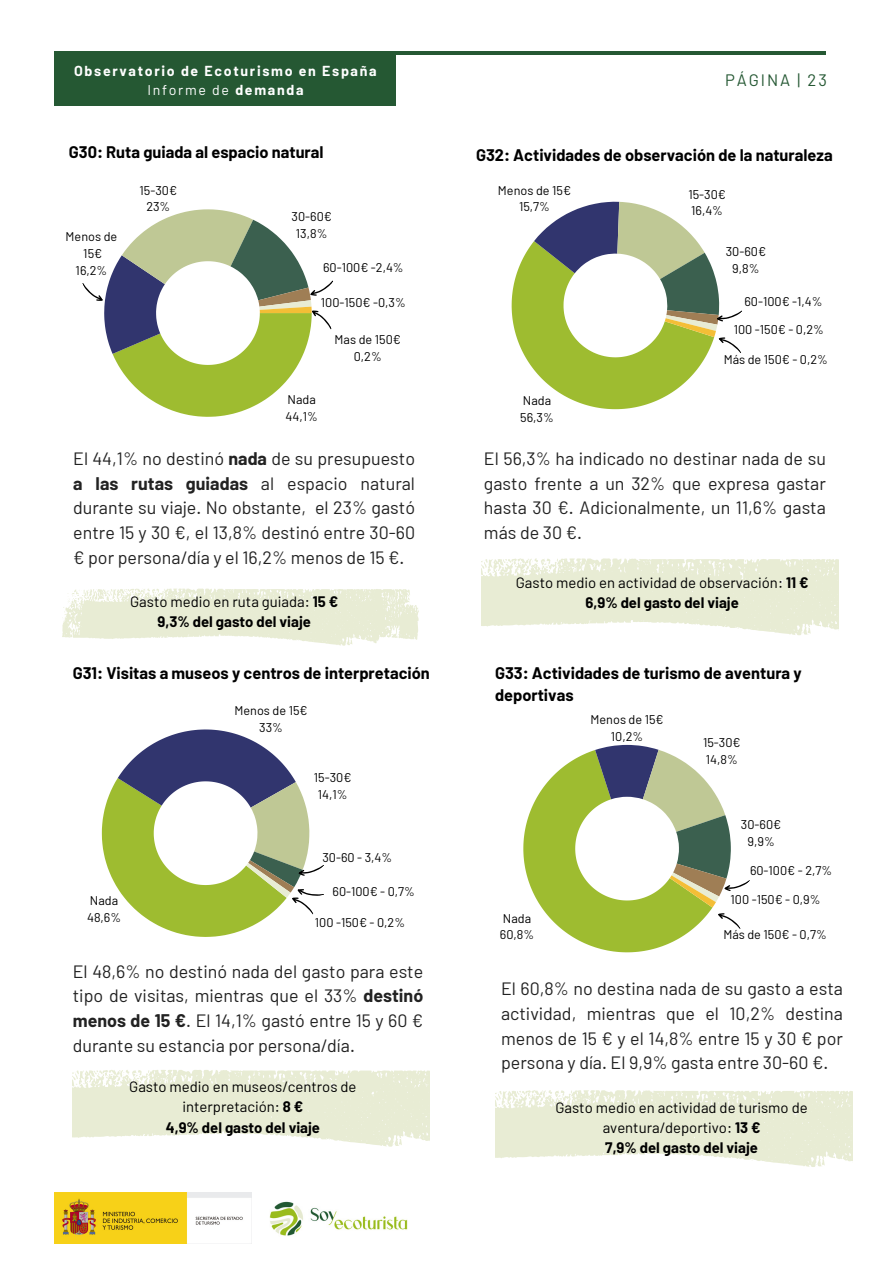
<style>
.page{position:relative;width:894px;height:1264px;background:#fff}
.page>*{position:absolute;margin:0;border:0;box-sizing:border-box;transform-origin:0 0}
.t1{font:17.85px/24.8px "Barlow";color:#222;text-align:justify}
.t2{font:700 16.5px "Barlow";letter-spacing:.12em;color:#fff}
.t3{font:16.5px "Barlow";letter-spacing:.12em;color:#255833}
.t4{font:700 16.35px/22.5px "Barlow";color:#000}
.t5{font:14.85px/20.2px "Barlow";color:#000;text-align:center}
.t6{font:700 14.1px/19.2px "Barlow";letter-spacing:.12em;color:#fff;text-align:center}
.t7{font:12.6px/16.8px "Barlow";color:#000;text-align:center}
.s1{font-weight:400}
.s2{font-weight:700}
</style>
<div class="page">
<hr style="left:54px;top:51px;width:771px;height:3px;background:#255833">
<div style="left:54px;top:53px;width:342px;height:53px;background:#255833"></div>
<svg style="left:523px;top:758px;width:162px;height:195px;fill:#9ebc30"></svg>
<svg style="left:101px;top:779px;width:162px;height:158px"></svg>
<svg style="left:511px;top:250px;width:194px;height:160px;fill:#9ebc30"></svg>
<svg style="left:481px;top:558px;width:357px;height:78px"></svg>
<svg style="left:495px;top:1090px;width:357px;height:77px"></svg>
<svg style="left:73px;top:1070px;width:356px;height:77px"></svg>
<svg style="left:528px;top:201px;width:214px;height:158px"></svg>
<svg style="left:577px;top:744px;width:173px;height:191px"></svg>
<svg style="left:117px;top:729px;width:207px;height:191px"></svg>
<svg style="left:62px;top:588px;width:357px;height:58px"></svg>
<svg style="left:82px;top:209px;width:251px;height:208px"></svg>
<img style="left:54px;top:1192px;width:197px;height:51px">
<img style="left:269px;top:1201px;width:139px;height:35px">
<p class="t6" style="left:74px;top:61px;width:304px">Observatorio de Ecoturismo en España<br><span class="s1">Informe de</span> demanda</p>
<p class="t2" style="left:72px;top:68px;width:257px">Observatorio de Ecoturismo</p>
<p class="t3" style="left:724px;top:70px;width:103px">PÁGINA | 23</p>
<p class="t4" style="left:69px;top:140px;width:256px">G30: Ruta guiada al espacio natural</p>
<p class="t7" style="left:66px;top:228px;width:53px">Menos de<br>15€<br>16,2%</p>
<p class="t7" style="left:139px;top:181px;width:39px">15-30€<br>23%</p>
<p class="t7" style="left:291px;top:207px;width:42px">30-60€<br>13,8%</p>
<p class="t7" style="left:323px;top:259px;width:82px">60-100€ -2,4%</p>
<p class="t7" style="left:321px;top:293px;width:86px">100-150€ -0,3%</p>
<p class="t7" style="left:285px;top:390px;width:34px;text-align:left">Nada<br>44,1%</p>
<p class="t7" style="left:334px;top:330px;width:68px">Mas de 150€<br>0,2%</p>
<p class="t1" style="left:73px;top:445px;width:343px">El 44,1% no destinó <span class="s2">nada</span> de su presupuesto <span class="s2">a las rutas guiadas</span> al espacio natural durante su viaje. No obstante, el 23% gastó entre 15 y 30 €, el 13,8% destinó entre 30-60 € por persona/día y el 16,2% menos de 15 €.</p>
<p class="t5" style="left:130px;top:591px;width:209px">Gasto medio en ruta guiada: <span class="s2">15 €<br>9,3% del gasto del viaje</span></p>
<p class="t4" style="left:73px;top:660px;width:358px">G31: Visitas a museos y centros de interpretación</p>
<p class="t7" style="left:234px;top:701px;width:75px">Menos de 15€<br>33%</p>
<p class="t7" style="left:314px;top:768px;width:39px">15-30€<br>14,1%</p>
<p class="t7" style="left:87px;top:891px;width:36px;text-align:left">Nada<br>48,6%</p>
<p class="t7" style="left:322px;top:848px;width:71px">30-60 - 3,4%</p>
<p class="t7" style="left:332px;top:882px;width:84px">60-100€ - 0,7%</p>
<p class="t7" style="left:315px;top:913px;width:92px">100 -150€ - 0,2%</p>
<p class="t1" style="left:73px;top:958px;width:352px">El 48,6% no destinó nada del gasto para este tipo de visitas, mientras que el 33% <span class="s2">destinó menos de 15 €</span>. El 14,1% gastó entre 15 y 60 € durante su estancia por persona/día.</p>
<p class="t5" style="left:129px;top:1076px;width:229px">Gasto medio en museos/centros de interpretación: <span class="s2">8 €<br>4,9% del gasto del viaje</span></p>
<p class="t4" style="left:476px;top:143px;width:358px">G32: Actividades de observación de la naturaleza</p>
<p class="t7" style="left:498px;top:181px;width:75px">Menos de 15€<br>15,7%</p>
<p class="t7" style="left:688px;top:185px;width:39px;text-align:left">15-30€<br>16,4%</p>
<p class="t7" style="left:725px;top:242px;width:42px">30-60€<br>9,8%</p>
<p class="t7" style="left:744px;top:292px;width:80px">60-100€ -1,4%</p>
<p class="t7" style="left:520px;top:391px;width:35px;text-align:left">Nada<br>56,3%</p>
<p class="t7" style="left:733px;top:321px;width:92px">100 -150€ - 0,2%</p>
<p class="t7" style="left:723px;top:350px;width:106px">Más de 150€ - 0,2%</p>
<p class="t1" style="left:484px;top:445px;width:343px">El 56,3% ha indicado no destinar nada de su gasto frente a un 32% que expresa gastar hasta 30 €. Adicionalmente, un 11,6% gasta más de 30 €.</p>
<p class="t5" style="left:515px;top:571px;width:294px">Gasto medio en actividad de observación: <span class="s2">11 €<br>6,9% del gasto del viaje</span></p>
<p class="t4" style="left:495px;top:660px;width:308px">G33: Actividades de turismo de aventura y deportivas</p>
<p class="t7" style="left:500px;top:909px;width:36px;text-align:left">Nada<br>60,8%</p>
<p class="t7" style="left:590px;top:710px;width:75px">Menos de 15€<br>10,2%</p>
<p class="t7" style="left:702px;top:733px;width:39px;text-align:left">15-30€<br>14,8%</p>
<p class="t7" style="left:740px;top:815px;width:42px">30-60€<br>9,9%</p>
<p class="t7" style="left:749px;top:862px;width:84px">60-100€ - 2,7%</p>
<p class="t7" style="left:730px;top:891px;width:91px">100 -150€ - 0,9%</p>
<p class="t7" style="left:723px;top:926px;width:105px">Más de 150€ - 0,7%</p>
<p class="t1" style="left:501px;top:975px;width:343px">El 60,8% no destina nada de su gasto a esta actividad, mientras que el 10,2% destina menos de 15 € y el 14,8% entre 15 y 30 € por persona y día. El 9,9% gasta entre 30-60 €.</p>
<p class="t5" style="left:555px;top:1096px;width:254px">Gasto medio en actividad de turismo de aventura/deportivo: <span class="s2">13 €<br>7,9% del gasto del viaje</span></p>
</div>
